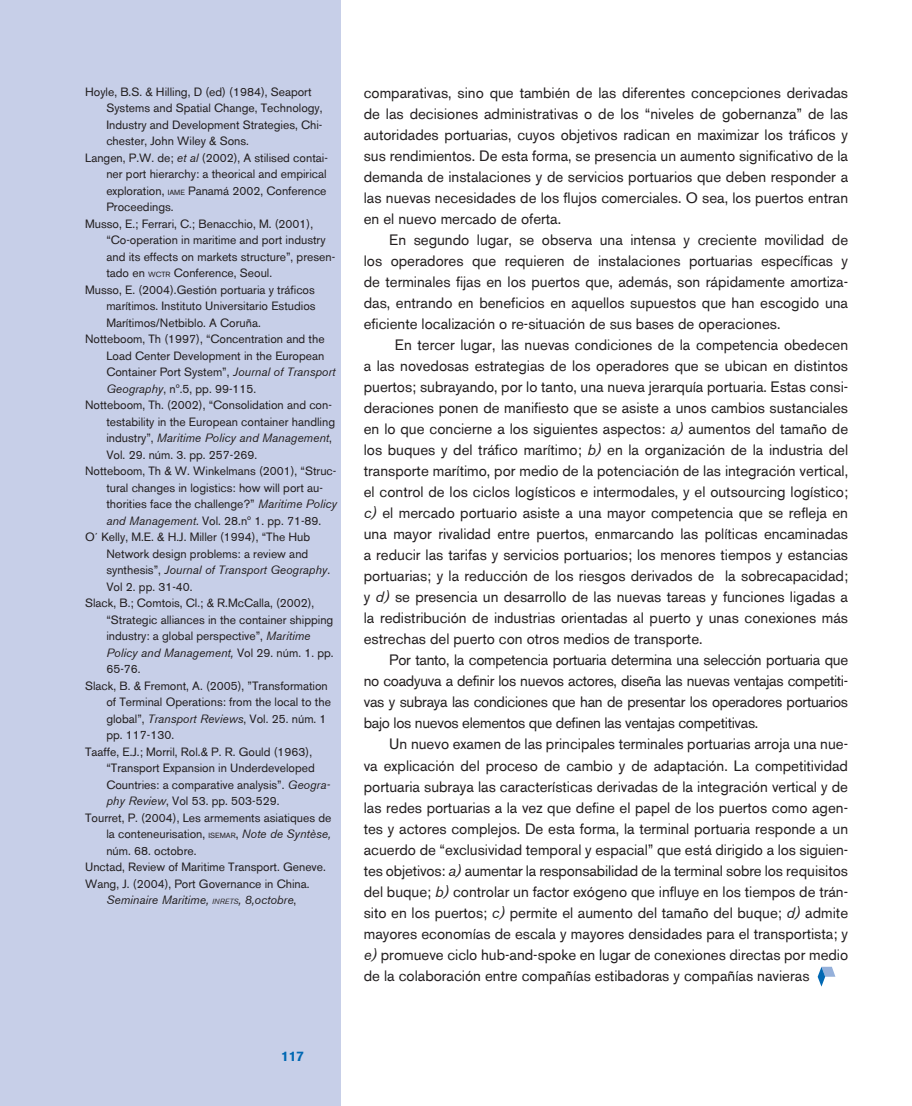
<style>
.page{position:relative;width:912px;height:1106px;background:#fff}
.page>*{position:absolute;margin:0;border:0;box-sizing:border-box;transform-origin:0 0}
.t1{font:15px/21px "Akzidenz Grotesk BE";color:#231f20;text-align:justify}
.t2{font:700 13.5px "Akzidenz Grotesk BE";color:#0168b3}
.t3{font:12px "Akzidenz Grotesk BE";color:#231f20}
.t4{font:italic 12px "Akzidenz Grotesk BE";color:#231f20}
.s1{font-style:italic}
.s2{font-size:7.5px}
.s3{font-style:normal}
</style>
<div class="page">
<svg style="left:817px;top:966px;width:18px;height:20px"></svg>
<div style="left:0;top:0;width:340px;height:1106px;background:#c7cfe8"></div>
<p class="t3" style="left:85px;top:84px;width:228px">Hoyle, B.S. &amp; Hilling, D (ed) (1984), Seaport</p>
<p class="t3" style="left:106px;top:101px;width:217px">Systems and Spatial Change, Technology,</p>
<p class="t3" style="left:106px;top:117px;width:217px">Industry and Development Strategies, Chi-</p>
<p class="t3" style="left:106px;top:134px;width:144px">chester, John Wiley &amp; Sons.</p>
<p class="t3" style="left:85px;top:150px;width:244px">Langen, P.W. de; <span class="s1">et al</span> (2002), A stilised contai-</p>
<p class="t3" style="left:106px;top:167px;width:222px">ner port hierarchy: a theorical and empirical</p>
<p class="t3" style="left:106px;top:183px;width:221px">exploration, <span class="s2">IAME</span> Panamá 2002, Conference</p>
<p class="t3" style="left:106px;top:200px;width:69px">Proceedings.</p>
<p class="t3" style="left:85px;top:216px;width:229px">Musso, E.; Ferrari, C.; Benacchio, M. (2001),</p>
<p class="t3" style="left:106px;top:233px;width:221px">“Co-operation in maritime and port industry</p>
<p class="t3" style="left:106px;top:249px;width:230px">and its effects on markets structure”, presen-</p>
<p class="t3" style="left:106px;top:266px;width:167px">tado en <span class="s2">WCTR</span> Conference, Seoul.</p>
<p class="t3" style="left:85px;top:282px;width:231px">Musso, E. (2004).Gestión portuaria y tráficos</p>
<p class="t3" style="left:106px;top:299px;width:211px">marítimos. Instituto Universitario Estudios</p>
<p class="t3" style="left:106px;top:315px;width:156px">Marítimos/Netbiblo. A Coruña.</p>
<p class="t3" style="left:85px;top:332px;width:241px">Notteboom, Th (1997), “Concentration and the</p>
<p class="t3" style="left:106px;top:348px;width:219px">Load Center Development in the European</p>
<p class="t3" style="left:106px;top:365px;width:230px">Container Port System”, <span class="s1">Journal of Transport</span></p>
<p class="t3" style="left:106px;top:381px;width:151px"><span class="s1">Geography</span>, nº.5, pp. 99-115.</p>
<p class="t3" style="left:85px;top:398px;width:248px">Notteboom, Th. (2002), “Consolidation and con-</p>
<p class="t3" style="left:106px;top:414px;width:230px">testability in the European container handling</p>
<p class="t4" style="left:106px;top:431px;width:227px"><span class="s3">industry”,</span> Maritime Policy and Management<span class="s3">,</span></p>
<p class="t3" style="left:106px;top:447px;width:152px">Vol. 29. núm. 3. pp. 257-269.</p>
<p class="t3" style="left:85px;top:464px;width:253px">Notteboom, Th &amp; W. Winkelmans (2001), “Struc-</p>
<p class="t3" style="left:106px;top:480px;width:218px">tural changes in logistics: how will port au-</p>
<p class="t3" style="left:106px;top:497px;width:232px">thorities face the challenge?” <span class="s1">Maritime Policy</span></p>
<p class="t3" style="left:106px;top:513px;width:216px"><span class="s1">and Management</span>. Vol. 28.nº 1. pp. 71-89.</p>
<p class="t3" style="left:85px;top:530px;width:226px">O´ Kelly, M.E. &amp; H.J. Miller (1994), “The Hub</p>
<p class="t3" style="left:106px;top:546px;width:203px">Network design problems: a review and</p>
<p class="t4" style="left:106px;top:563px;width:225px"><span class="s3">synthesis”,</span> Journal of Transport Geography<span class="s3">.</span></p>
<p class="t3" style="left:106px;top:579px;width:88px">Vol 2. pp. 31-40.</p>
<p class="t3" style="left:85px;top:596px;width:230px">Slack, B.; Comtois, Cl.; &amp; R.McCalla, (2002),</p>
<p class="t3" style="left:106px;top:612px;width:228px">“Strategic alliances in the container shipping</p>
<p class="t3" style="left:106px;top:629px;width:205px">industry: a global perspective”, <span class="s1">Maritime</span></p>
<p class="t4" style="left:106px;top:645px;width:229px">Policy and Management, <span class="s3">Vol 29. núm. 1. pp.</span></p>
<p class="t3" style="left:106px;top:662px;width:36px">65-76.</p>
<p class="t3" style="left:85px;top:678px;width:244px">Slack, B. &amp; Fremont, A. (2005), ”Transformation</p>
<p class="t3" style="left:106px;top:695px;width:226px">of Terminal Operations: from the local to the</p>
<p class="t3" style="left:106px;top:711px;width:222px">global”, <span class="s1">Transport Reviews</span>, Vol. 25. núm. 1</p>
<p class="t3" style="left:106px;top:728px;width:69px">pp. 117-130.</p>
<p class="t3" style="left:85px;top:744px;width:228px">Taaffe, E.J.; Morril, Rol.&amp; P. R. Gould (1963),</p>
<p class="t3" style="left:106px;top:761px;width:210px">“Transport Expansion in Underdeveloped</p>
<p class="t3" style="left:106px;top:777px;width:225px">Countries: a comparative analysis”. <span class="s1">Geogra-</span></p>
<p class="t3" style="left:106px;top:794px;width:174px"><span class="s1">phy Review</span>, Vol 53. pp. 503-529.</p>
<p class="t3" style="left:85px;top:810px;width:248px">Tourret, P. (2004), Les armements asiatiques de</p>
<p class="t3" style="left:106px;top:827px;width:226px">la conteneurisation, <span class="s2">ISEMAR</span>, <span class="s1">Note de Syntèse,</span></p>
<p class="t3" style="left:106px;top:843px;width:92px">núm. 68. octobre.</p>
<p class="t3" style="left:85px;top:860px;width:242px">Unctad, Review of Maritime Transport. Geneve.</p>
<p class="t3" style="left:85px;top:876px;width:226px">Wang, J. (2004), Port Governance in China.</p>
<p class="t4" style="left:106px;top:893px;width:191px">Seminaire Maritime, <span class="s2">INRETS</span>, 8,octobre<span class="s3">,</span></p>
<p class="t1" style="left:363px;top:82px;width:485px">comparativas, sino que también de las diferentes concepciones derivadas de las decisiones administrativas o de los “niveles de gobernanza” de las autoridades portuarias, cuyos objetivos radican en maximizar los tráficos y sus rendimientos. De esta forma, se presencia un aumento significativo de la demanda de instalaciones y de servicios portuarios que deben responder a las nuevas necesidades de los flujos comerciales. O sea, los puertos entran en el nuevo mercado de oferta.</p>
<p class="t1" style="left:363px;top:229px;width:485px;text-indent:26px">En segundo lugar, se observa una intensa y creciente movilidad de los operadores que requieren de instalaciones portuarias específicas y de terminales fijas en los puertos que, además, son rápidamente amortiza&shy;das, entrando en beneficios en aquellos supuestos que han escogido una eficiente localización o re-situación de sus bases de operaciones.</p>
<p class="t1" style="left:363px;top:334px;width:485px;text-indent:31px">En tercer lugar, las nuevas condiciones de la competencia obedecen a las novedosas estrategias de los operadores que se ubican en distintos puertos; subrayando, por lo tanto, una nueva jerarquía portuaria. Estas consi&shy;deraciones ponen de manifiesto que se asiste a unos cambios sustanciales en lo que concierne a los siguientes aspectos: <span class="s1">a)</span> aumentos del tamaño de los buques y del tráfico marítimo; <span class="s1">b)</span> en la organización de la industria del transporte marítimo, por medio de la potenciación de las integración vertical, el control de los ciclos logísticos e intermodales, y el outsourcing logístico; <span class="s1">c)</span> el mercado portuario asiste a una mayor competencia que se refleja en una mayor rivalidad entre puertos, enmarcando las políticas encaminadas a reducir las tarifas y servicios portuarios; los menores tiempos y estancias portuarias; y la reducción de los riesgos derivados de la sobrecapacidad; y <span class="s1">d)</span> se presencia un desarrollo de las nuevas tareas y funciones ligadas a la redistribución de industrias orientadas al puerto y unas conexiones más estrechas del puerto con otros medios de transporte.</p>
<p class="t1" style="left:363px;top:649px;width:485px;text-indent:26px">Por tanto, la competencia portuaria determina una selección portuaria que no coadyuva a definir los nuevos actores, diseña las nuevas ventajas competiti&shy;vas y subraya las condiciones que han de presentar los operadores portuarios bajo los nuevos elementos que definen las ventajas competitivas.</p>
<p class="t1" style="left:363px;top:733px;width:485px;text-indent:26px">Un nuevo examen de las principales terminales portuarias arroja una nue&shy;va explicación del proceso de cambio y de adaptación. La competitividad portuaria subraya las características derivadas de la integración vertical y de las redes portuarias a la vez que define el papel de los puertos como agen&shy;tes y actores complejos. De esta forma, la terminal portuaria responde a un acuerdo de “exclusividad temporal y espacial” que está dirigido a los siguien&shy;tes objetivos: <span class="s1">a)</span> aumentar la responsabilidad de la terminal sobre los requisitos del buque; <span class="s1">b)</span> controlar un factor exógeno que influye en los tiempos de trán&shy;sito en los puertos; <span class="s1">c)</span> permite el aumento del tamaño del buque; <span class="s1">d)</span> admite mayores economías de escala y mayores densidades para el transportista; y <span class="s1">e)</span> promueve ciclo hub-and-spoke en lugar de conexiones directas por medio de la colaboración entre compañías estibadoras y compañías navieras</p>
<p class="t2" style="left:281px;top:1048px;width:24px">117</p>
</div>
